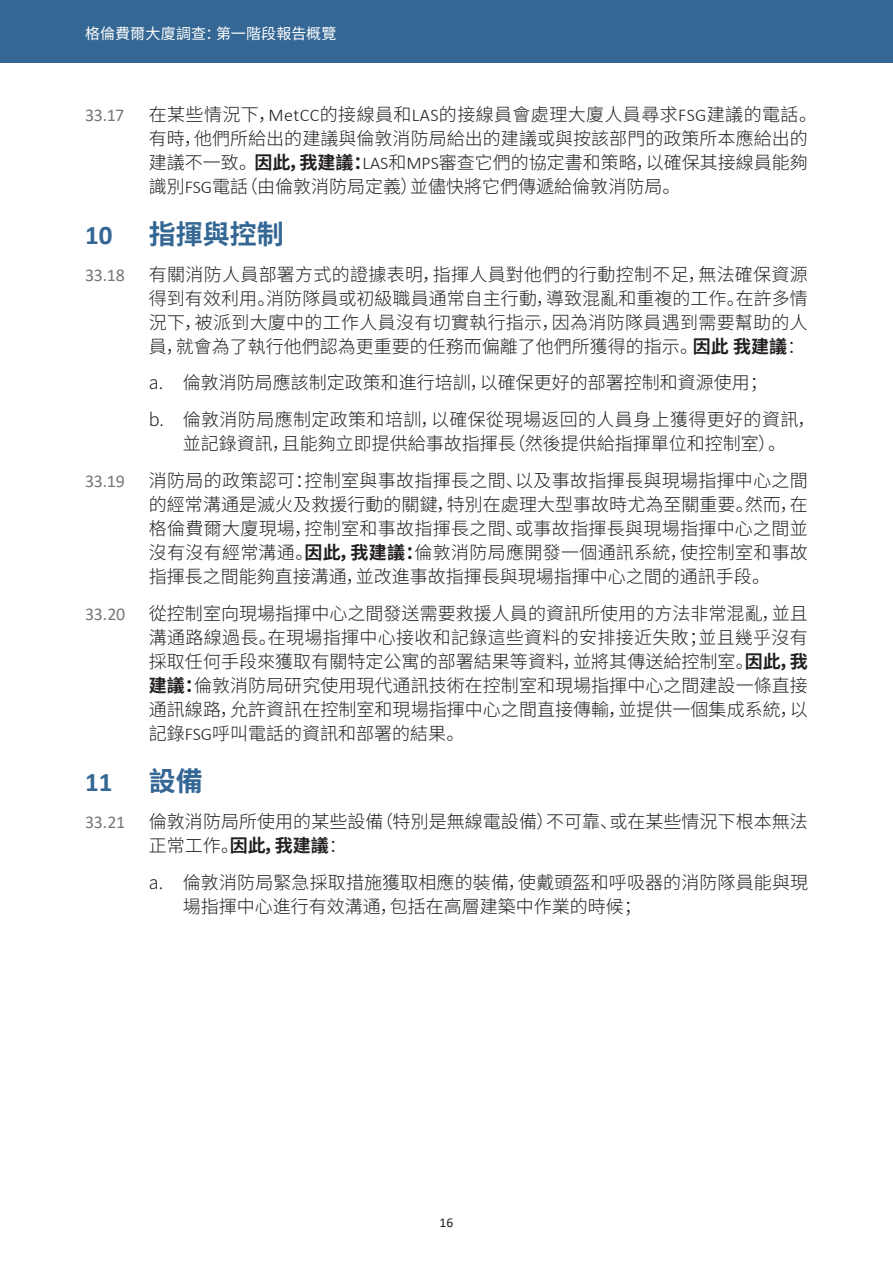
<style>
.page{position:relative;width:893px;height:1263px;background:#fff}
.page>*{position:absolute;margin:0;border:0;box-sizing:border-box;transform-origin:0 0}
.AHead{font:700 27px "Noto Sans CJ Ksc";color:#346794}
.AHead-2{font:700 27px "Calibri";color:#346794}
.t1{font:300 18px/24px "Noto Sans CJ Ksc";letter-spacing:.005em;color:#231f20}
.t2{font:18px "Calibri";letter-spacing:-.01em;color:#76787b}
.t3{font:15px "Noto Sans CJ Ksc";letter-spacing:.015em;color:#fff}
.t4{font:13.5px "Calibri";color:#231f20}
.s1{font-family:"Calibri"}
.s2{font-weight:700}
</style>
<div class="page">
<div style="left:0;top:0;width:893px;height:63px;background:#346794"></div>
<p class="t3" style="left:85px;top:25px;width:253px">格倫費爾大廈調查：第一階段報告概覽</p>
<p class="t2" style="left:85px;top:102px;width:41px">33.17</p>
<p class="t1" style="left:149px;top:102px;width:670px">在某些情況下，<span class="s1">MetCC</span>的接線員和<span class="s1">LAS</span>的接線員會處理大廈人員尋求<span class="s1">FSG</span>建議的電話。有時，他們所給出的建議與倫敦消防局給出的建議或與按該部門的政策所本應給出的建議不一致。<span class="s2">因此，我建議：</span><span class="s1">LAS</span>和<span class="s1">MPS</span>審查它們的協定書和策略，以確保其接線員能夠識別<span class="s1">FSG</span>電話（由倫敦消防局定義）並儘快將它們傳遞給倫敦消防局。</p>
<p class="AHead-2" style="left:85px;top:216px;width:29px">10</p>
<p class="AHead" style="left:149px;top:219px;width:136px">指揮與控制</p>
<p class="t2" style="left:85px;top:262px;width:41px">33.18</p>
<p class="t1" style="left:149px;top:262px;width:661px;text-align:justify">有關消防人員部署方式的證據表明，指揮人員對他們的行動控制不足，無法確保資源得到有效利用。消防隊員或初級職員通常自主行動，導致混亂和重複的工作。在許多情況下，被派到大廈中的工作人員沒有切實執行指示，因為消防隊員遇到需要幫助的人員，就會為了執行他們認為更重要的任務而偏離了他們所獲得的指示。<span class="s2">因此我建議</span>：</p>
<p class="t1" style="left:149px;top:371px;width:621px">a. 倫敦消防局應該制定政策和進行培訓，以確保更好的部署控制和資源使用；</p>
<p class="t1" style="left:149px;top:408px;width:668px;text-align:center">b. 倫敦消防局應制定政策和培訓，以確保從現場返回的人員身上獲得更好的資訊，並記錄資訊，且能夠立即提供給事故指揮長（然後提供給指揮單位和控制室）。</p>
<p class="t2" style="left:85px;top:468px;width:41px">33.19</p>
<p class="t1" style="left:149px;top:469px;width:661px;text-align:justify">消防局的政策認可：控制室與事故指揮長之間、以及事故指揮長與現場指揮中心之間的經常溝通是滅火及救援行動的關鍵，特別在處理大型事故時尤為至關重要。然而，在格倫費爾大廈現場，控制室和事故指揮長之間、或事故指揮長與現場指揮中心之間並沒有沒有經常溝通。<span class="s2">因此，我建議：</span>倫敦消防局應開發一個通訊系統，使控制室和事故指揮長之間能夠直接溝通，並改進事故指揮長與現場指揮中心之間的通訊手段。</p>
<p class="t2" style="left:85px;top:601px;width:42px">33.20</p>
<p class="t1" style="left:149px;top:601px;width:661px;text-align:justify">從控制室向現場指揮中心之間發送需要救援人員的資訊所使用的方法非常混亂，並且溝通路線過長。在現場指揮中心接收和記錄這些資料的安排接近失敗；並且幾乎沒有採取任何手段來獲取有關特定公寓的部署結果等資料，並將其傳送給控制室。<span class="s2">因此，我建議：</span>倫敦消防局研究使用現代通訊技術在控制室和現場指揮中心之間建設一條直接通訊線路，允許資訊在控制室和現場指揮中心之間直接傳輸，並提供一個集成系統，以記錄<span class="s1">FSG</span>呼叫電話的資訊和部署的結果。</p>
<p class="AHead-2" style="left:85px;top:763px;width:29px">11</p>
<p class="AHead" style="left:149px;top:766px;width:55px">設備</p>
<p class="t2" style="left:85px;top:809px;width:42px">33.21</p>
<p class="t1" style="left:149px;top:809px;width:661px">倫敦消防局所使用的某些設備（特別是無線電設備）不可靠、或在某些情況下根本無法正常工作。<span class="s2">因此，我建議</span>：</p>
<p class="t1" style="left:183px;top:870px;width:627px;text-indent:-34px">a. 倫敦消防局緊急採取措施獲取相應的裝備，使戴頭盔和呼吸器的消防隊員能與現場指揮中心進行有效溝通，包括在高層建築中作業的時候；</p>
<p class="t4" style="left:440px;top:1213px;width:15px">16</p>
</div>
